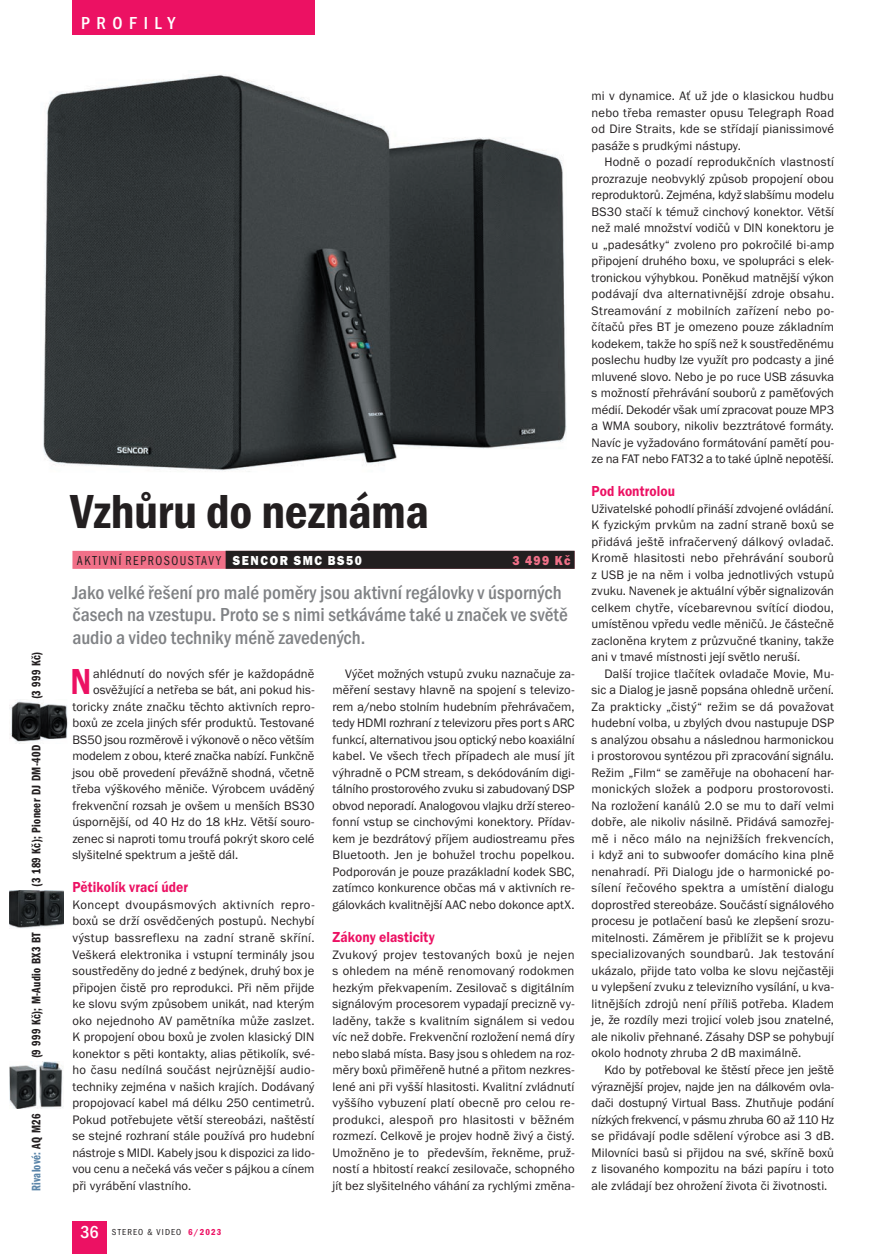
<style>
.page{position:relative;width:891px;height:1254px;background:#fff}
.page>*{position:absolute;margin:0;border:0;box-sizing:border-box;transform-origin:0 0}
.t1{font:49.5px "Franklin Got Itc TOT Dem Con";letter-spacing:-.005em;color:#231f20}
.t2{font:37.5px "Franklin Got Itc TOT Dem Con";color:#ec1163}
.t3{font:19.5px/22.5px "Franklin Got Itc TOT Med Con";color:#808285}
.t4{font:18px "Franklin Got Itc TOT Med Con";letter-spacing:.365em;color:#fff}
.t5{font:15px "Franklin Got Itc TOT Dem";letter-spacing:.005em;color:#ec1163;scale:.9 1}
.t6{font:13.5px "Franklin Got Itc TOT Boo Con";letter-spacing:.125em;color:#231f20;scale:.9 1}
.t7{font:13.5px "Franklin Got Itc TOT Hea";color:#f17088;scale:.9 1}
.t8{font:12.75px/16.5px "Franklin Got Itc TOT Boo";letter-spacing:.005em;color:#231f20;text-align:justify}
.t9{font:12.75px "Franklin Got Itc TOT Dem Com";letter-spacing:.03em;color:#231f20}
.t10{font:12.75px "Franklin Got Itc TOT Dem Com";letter-spacing:.025em;color:#5b85a9}
.t11{font:9px "Franklin Got Itc TOT Boo Con";letter-spacing:.125em;color:#231f20}
.s1{color:#231f20}
.s2{font-family:"Franklin Got Itc TOT Hea";color:#fff}
.s3{font-family:"Franklin Got Itc TOT Med Con";font-size:18px;color:#fff}
.s4{font-family:"Franklin Got Itc TOT Dem Con";color:#ec1163}
</style>
<div class="page">
<div style="left:72px;top:1221px;width:34px;height:32px;background:#ec1163"></div>
<div style="left:72px;top:0;width:243px;height:34px;background:#ec1163"></div>
<img style="left:43px;top:74px;width:523px;height:398px">
<div style="left:72px;top:551px;width:502px;height:18px;background:#f17088"></div>
<div style="left:225px;top:551px;width:349px;height:18px;background:#231f20"></div>
<img style="left:10px;top:1061px;width:53px;height:47px">
<img style="left:10px;top:890px;width:53px;height:38px">
<img style="left:10px;top:700px;width:58px;height:44px">
<p class="t9" style="left:29px;top:699px;width:49px;rotate:-90deg">(3 999 Kč)</p>
<p class="t9" style="left:29px;top:886px;width:143px;rotate:-90deg">(3 189 Kč); Pioneer DJ DM-40D</p>
<p class="t9" style="left:29px;top:1058px;width:128px;rotate:-90deg">(9 999 Kč); M-Audio BX3 BT</p>
<p class="t10" style="left:29px;top:1191px;width:79px;rotate:-90deg">Rivalové: <span class="s1">AQ M26</span></p>
<h3 class="t4" style="left:81px;top:13px;width:96px">PROFILY</h3>
<h1 class="t1" style="left:71px;top:483px;width:360px">Vzhůru do neznáma</h1>
<p class="t6" style="left:77px;top:552px;width:318px">AKTIVNÍ REPROSOUSTAVY <span class="s2">SENCOR SMC BS50</span></p>
<p class="t7" style="left:512px;top:552px;width:66px">3 499 Kč</p>
<h3 class="t3" style="left:72px;top:581px;width:496px">Jako velké řešení pro malé poměry jsou aktivní regálovky v úsporných časech na vzestupu. Proto se s nimi setkáváme také u značek ve světě audio a video techniky méně zavedených.</h3>
<h2 class="t2" style="left:70px;top:660px;width:22px">N</h2>
<p class="t8" style="left:93px;top:665px;width:223px">ahlédnutí do nových sfér je každopádně</p>
<p class="t8" style="left:93px;top:682px;width:223px">osvěžující a netřeba se bát, ani pokud his-</p>
<p class="t8" style="left:72px;top:698px;width:243px">toricky znáte značku těchto aktivních repro-</p>
<p class="t8" style="left:72px;top:715px;width:243px">boxů ze zcela jiných sfér produktů. Testované</p>
<p class="t8" style="left:72px;top:731px;width:243px">BS50 jsou rozměrově i výkonově o něco větším</p>
<p class="t8" style="left:72px;top:748px;width:243px">modelem z obou, které značka nabízí. Funkčně</p>
<p class="t8" style="left:72px;top:764px;width:243px">jsou obě provedení převážně shodná, včetně</p>
<p class="t8" style="left:72px;top:781px;width:243px">třeba výškového měniče. Výrobcem uváděný</p>
<p class="t8" style="left:72px;top:797px;width:243px">frekvenční rozsah je ovšem u menších BS30</p>
<p class="t8" style="left:72px;top:814px;width:243px">úspornější, od 40 Hz do 18 kHz. Větší souro-</p>
<p class="t8" style="left:72px;top:830px;width:243px">zenec si naproti tomu troufá pokrýt skoro celé</p>
<p class="t8" style="left:72px;top:847px;width:167px">slyšitelné spektrum a ještě dál.</p>
<p class="t5" style="left:72px;top:879px;width:130px">Pětikolík vrací úder</p>
<p class="t8" style="left:72px;top:896px;width:243px">Koncept dvoupásmových aktivních repro&shy;boxů se drží osvědčených postupů. Nechybí výstup bassreflexu na zadní straně skříní.<br>Veškerá elektronika i vstupní terminály jsou soustředěny do jedné z bedýnek, druhý box je připojen čistě pro reprodukci. Při něm přijde ke slovu svým způsobem unikát, nad kterým oko nejednoho AV pamětníka může zaslzet.<br>K propojení obou boxů je zvolen klasický DIN konektor s pěti kontakty, alias pětikolík, své&shy;ho času nedílná součást nejrůznější audio&shy;techniky zejména v našich krajích. Dodávaný propojovací kabel má délku 250 centimetrů.<br>Pokud potřebujete větší stereobázi, naštěstí se stejné rozhraní stále používá pro hudební nástroje s MIDI. Kabely jsou k dispozici za lido&shy;vou cenu a nečeká vás večer s pájkou a cínem při vyrábění vlastního.</p>
<p class="t11" style="left:80px;top:1227px;width:142px"><span class="s3">36</span> STEREO &amp; VIDEO <span class="s4">6/2023</span></p>
<p class="t8" style="left:332px;top:665px;width:243px;text-indent:13px">Výčet možných vstupů zvuku naznačuje za&shy;měření sestavy hlavně na spojení s televizo&shy;rem a/nebo stolním hudebním přehrávačem, tedy HDMI rozhraní z televizoru přes port s ARC funkcí, alternativou jsou optický nebo koaxiální kabel. Ve všech třech případech ale musí jít výhradně o PCM stream, s dekódováním digi&shy;tálního prostorového zvuku si zabudovaný DSP obvod neporadí. Analogovou vlajku drží stereo&shy;fonní vstup se cinchovými konektory. Přídav&shy;kem je bezdrátový příjem audiostreamu přes Bluetooth. Jen je bohužel trochu popelkou.<br>Podporován je pouze prazákladní kodek SBC, zatímco konkurence občas má v aktivních re&shy;gálovkách kvalitnější AAC nebo dokonce aptX.</p>
<p class="t5" style="left:332px;top:928px;width:115px">Zákony elasticity</p>
<p class="t8" style="left:332px;top:946px;width:243px">Zvukový projev testovaných boxů je nejen s ohledem na méně renomovaný rodokmen hezkým překvapením. Zesilovač s digitálním signálovým procesorem vypadají precizně vy&shy;laděny, takže s kvalitním signálem si vedou víc než dobře. Frekvenční rozložení nemá díry nebo slabá místa. Basy jsou s ohledem na roz&shy;měry boxů přiměřeně hutné a přitom nezkres&shy;lené ani při vyšší hlasitosti. Kvalitní zvládnutí vyššího vybuzení platí obecně pro celou re&shy;produkci, alespoň pro hlasitosti v běžném rozmezí. Celkově je projev hodně živý a čistý.<br>Umožněno je to především, řekněme, pruž&shy;ností a hbitostí reakcí zesilovače, schopného jít bez slyšitelného váhání za rychlými změna-</p>
<p class="t8" style="left:591px;top:88px;width:244px">mi v dynamice. Ať už jde o klasickou hudbu nebo třeba remaster opusu Telegraph Road od Dire Straits, kde se střídají pianissimové pasáže s prudkými nástupy.</p>
<p class="t8" style="left:591px;top:154px;width:244px;text-indent:13px">Hodně o pozadí reprodukčních vlastností prozrazuje neobvyklý způsob propojení obou reproduktorů. Zejména, když slabšímu modelu BS30 stačí k témuž cinchový konektor. Větší než malé množství vodičů v DIN konektoru je u „padesátky“ zvoleno pro pokročilé bi-amp připojení druhého boxu, ve spolupráci s elek&shy;tronickou výhybkou. Poněkud matnější výkon podávají dva alternativnější zdroje obsahu.<br>Streamování z mobilních zařízení nebo po&shy;čítačů přes BT je omezeno pouze základním kodekem, takže ho spíš než k soustředěnému poslechu hudby lze využít pro podcasty a jiné mluvené slovo. Nebo je po ruce USB zásuvka s možností přehrávání souborů z paměťových médií. Dekodér však umí zpracovat pouze MP3 a WMA soubory, nikoliv bezztrátové formáty.<br>Navíc je vyžadováno formátování pamětí pou&shy;ze na FAT nebo FAT32 a to také úplně nepotěší.</p>
<p class="t5" style="left:591px;top:483px;width:94px">Pod kontrolou</p>
<p class="t8" style="left:591px;top:500px;width:244px">Uživatelské pohodlí přináší zdvojené ovládání.<br>K fyzickým prvkům na zadní straně boxů se přidává ještě infračervený dálkový ovladač.<br>Kromě hlasitosti nebo přehrávání souborů z USB je na něm i volba jednotlivých vstupů zvuku. Navenek je aktuální výběr signalizován celkem chytře, vícebarevnou svítící diodou, umístěnou vpředu vedle měničů. Je částečně zacloněna krytem z průzvučné tkaniny, takže ani v tmavé místnosti její světlo neruší.</p>
<p class="t8" style="left:591px;top:665px;width:244px;text-indent:13px">Další trojice tlačítek ovladače Movie, Mu&shy;sic a Dialog je jasně popsána ohledně určení.<br>Za prakticky „čistý“ režim se dá považovat hudební volba, u zbylých dvou nastupuje DSP s analýzou obsahu a následnou harmonickou i prostorovou syntézou při zpracování signálu.<br>Režim „Film“ se zaměřuje na obohacení har&shy;monických složek a podporu prostorovosti.<br>Na rozložení kanálů 2.0 se mu to daří velmi dobře, ale nikoliv násilně. Přidává samozřej&shy;mě i něco málo na nejnižších frekvencích, i když ani to subwoofer domácího kina plně nenahradí. Při Dialogu jde o harmonické po&shy;sílení řečového spektra a umístění dialogu doprostřed stereobáze. Součástí signálového procesu je potlačení basů ke zlepšení srozu&shy;mitelnosti. Záměrem je přiblížit se k projevu specializovaných soundbarů. Jak testování ukázalo, přijde tato volba ke slovu nejčastěji u vylepšení zvuku z televizního vysílání, u kva&shy;litnějších zdrojů není příliš potřeba. Kladem je, že rozdíly mezi trojicí voleb jsou znatelné, ale nikoliv přehnané. Zásahy DSP se pohybují okolo hodnoty zhruba 2 dB maximálně.</p>
<p class="t8" style="left:591px;top:1061px;width:244px;text-indent:13px">Kdo by potřeboval ke štěstí přece jen ještě výraznější projev, najde jen na dálkovém ovla&shy;dači dostupný Virtual Bass. Zhutňuje podání nízkých frekvencí, v pásmu zhruba 60 až 110 Hz se přidávají podle sdělení výrobce asi 3 dB.<br>Milovníci basů si přijdou na své, skříně boxů z lisovaného kompozitu na bázi papíru i toto</p>
<p class="t8" style="left:591px;top:1177px;width:237px">ale zvládají bez ohrožení života či životnosti.</p>
</div>
